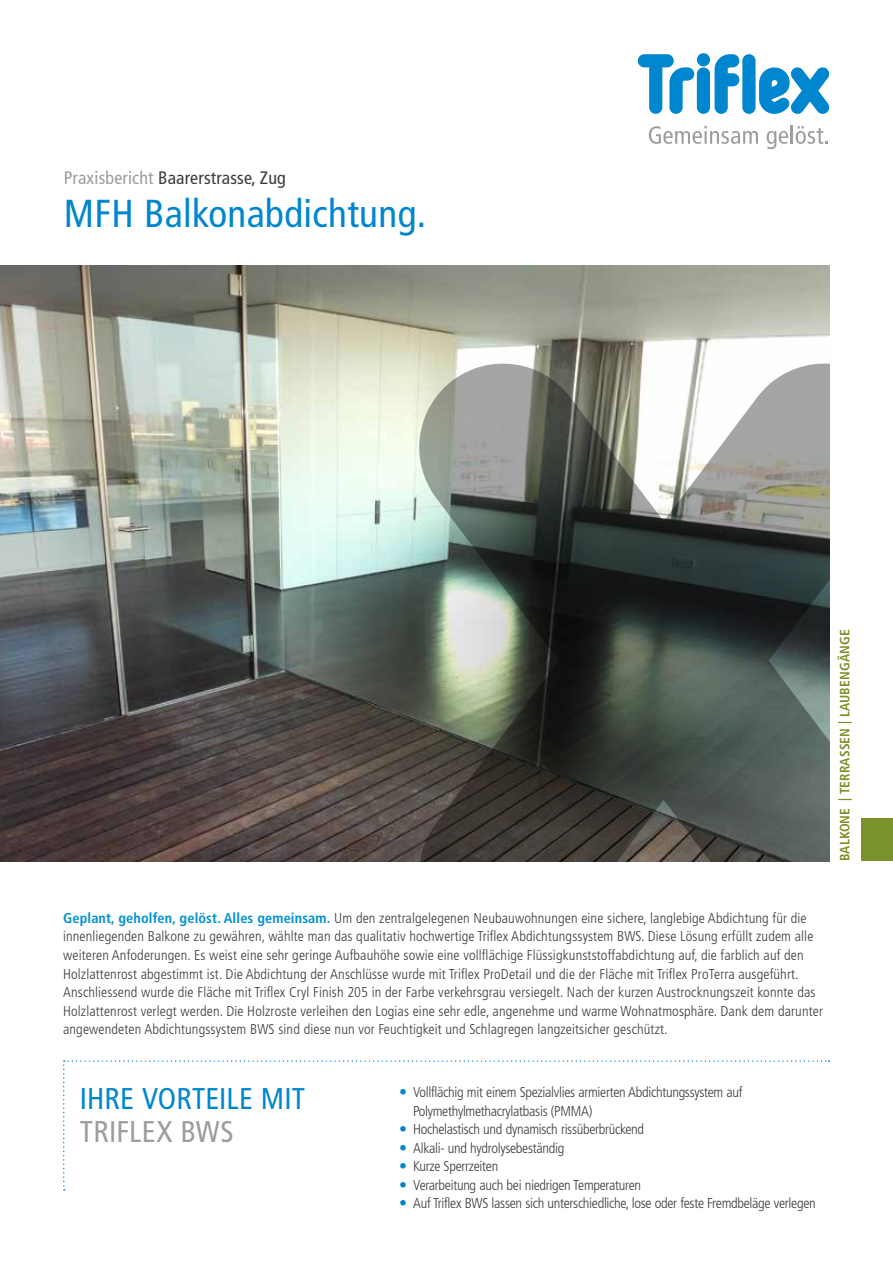
<style>
.page{position:relative;width:893px;height:1263px;background:#fff}
.page>*{position:absolute;margin:0;border:0;box-sizing:border-box;transform-origin:0 0}
.t1{font:condensed 39px "Frutiger LT Pro";letter-spacing:.01em;color:#0086ce}
.t2{font:condensed 30px "Frutiger LT Pro";letter-spacing:.005em;color:#0086ce}
.t3{font:condensed 30px "Frutiger LT Pro";letter-spacing:.005em;color:#9d9d9c}
.t4{font:condensed 18px "Frutiger LT Pro";letter-spacing:.01em;color:#3c3c3b}
.t5{font:300 condensed 14.25px/18.6px "Frutiger LT Pro";letter-spacing:.01em;color:#3c3c3b}
.t6{font:300 condensed 14.25px/18.6px "Frutiger LT Pro";letter-spacing:-.02em;color:#3c3c3b}
.t7{font:700 condensed 13.5px "Frutiger LT Pro";letter-spacing:.01em;color:#799229}
.s1{color:#9d9d9c}
.s2{font-weight:700;color:#0090d3}
</style>
<div class="page">
<img style="left:0;top:266px;width:829px;height:595px">
<svg style="left:419px;top:364px;width:410px;height:497px;background:#616761"></svg>
<div style="left:861px;top:819px;width:32px;height:42px;background:#799229"></div>
<svg style="left:649px;top:126px;width:109px;height:18px"></svg>
<svg style="left:767px;top:125px;width:61px;height:24px"></svg>
<svg style="left:638px;top:54px;width:56px;height:60px"></svg>
<div style="left:697px;top:67px;width:13px;height:47px;background:#0086ce;border-radius:7px"></div>
<div style="left:697px;top:53px;width:13px;height:13px;background:#0086ce;border-radius:50%"></div>
<svg style="left:715px;top:54px;width:24px;height:60px"></svg>
<svg style="left:759px;top:67px;width:70px;height:47px"></svg>
<div style="left:742px;top:54px;width:14px;height:60px;background:#0086ce;border-radius:7px"></div>
<svg style="left:63px;top:1060px;width:766px;height:131px"></svg>
<p class="t4" style="left:64px;top:167px;width:224px"><span class="s1">Praxisbericht</span> Baarerstrasse, Zug</p>
<h1 class="t1" style="left:64px;top:190px;width:364px">MFH Balkonabdichtung.</h1>
<p class="t7" style="left:837px;top:861px;width:233px;rotate:-90deg">BALKONE | TERRASSEN | LAUBENGÄNGE</p>
<p class="t5" style="left:63px;top:909px;width:761px"><span class="s2">Geplant, geholfen, gelöst. Alles gemeinsam.</span> Um den zentralgelegenen Neubauwohnungen eine sichere, langlebige Abdichtung für die innenliegenden Balkone zu gewähren, wählte man das qualitativ hochwertige Triflex Abdichtungssystem BWS. Diese Lösung erfüllt zudem alle weiteren Anfoderungen. Es weist eine sehr geringe Aufbauhöhe sowie eine vollflächige Flüssigkunststoffabdichtung auf, die farblich auf den Holzlattenrost abgestimmt ist. Die Abdichtung der Anschlüsse wurde mit Triflex ProDetail und die der Fläche mit Triflex ProTerra ausgeführt.<br>Anschliessend wurde die Fläche mit Triflex Cryl Finish 205 in der Farbe verkehrsgrau versiegelt. Nach der kurzen Austrocknungszeit konnte das Holzlattenrost verlegt werden. Die Holzroste verleihen den Logias eine sehr edle, angenehme und warme Wohnatmosphäre. Dank dem darunter angewendeten Abdichtungssystem BWS sind diese nun vor Feuchtigkeit und Schlagregen langzeitsicher geschützt.</p>
<h2 class="t2" style="left:80px;top:1081px;width:227px">IHRE VORTEILE MIT</h2>
<h2 class="t3" style="left:80px;top:1114px;width:155px">TRIFLEX BWS</h2>
<p class="t6" style="left:413px;top:1083px;width:404px">Vollflächig mit einem Spezialvlies armierten Abdichtungssystem auf Polymethylmethacrylatbasis (PMMA)<br>Hochelastisch und dynamisch rissüberbrückend<br>Alkali- und hydrolysebeständig<br>Kurze Sperrzeiten<br>Verarbeitung auch bei niedrigen Temperaturen<br>Auf Triflex BWS lassen sich unterschiedliche, lose oder feste Fremdbeläge verlegen</p>
</div>
